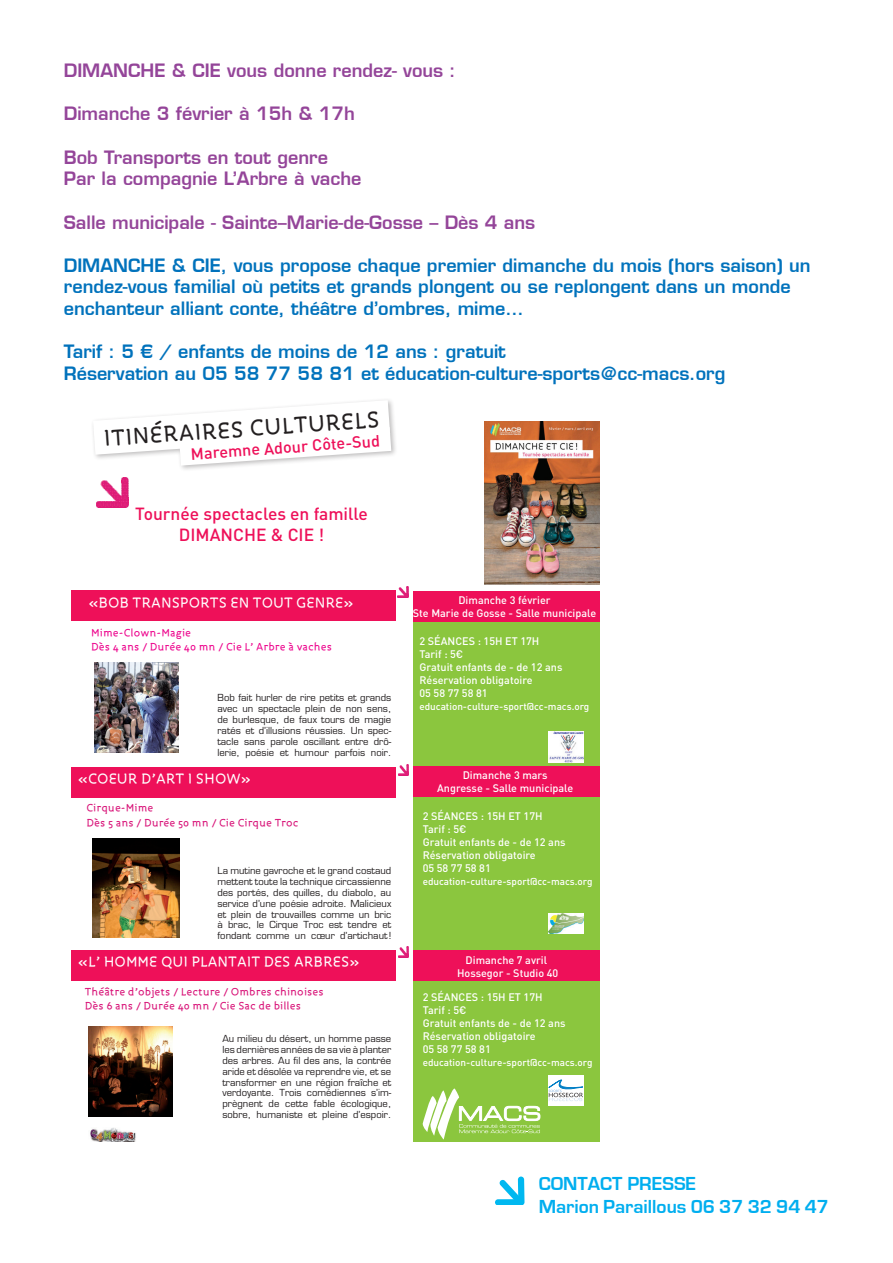
<style>
.page{position:relative;width:893px;height:1263px;background:#fff}
.page>*{position:absolute;margin:0;border:0;box-sizing:border-box;transform-origin:0 0}
.t1{font:500 24.9px "Roice";color:#231f20}
.t2{font:700 19.5px/23.4px "Eurostile";color:#00aeef}
.t3{font:600 18px/21.6px "Eurostile LT";color:#0072bc}
.t4{font:600 18px/21.6px "Eurostile LT";color:#944599}
.t5{font:500 17.4px/20.9px "DIN";color:#ee1059;text-align:center}
.t6{font:500 16.2px "DIN";color:#ee1059}
.t7{font:500 15.75px "Roice";color:#fff}
.t8{font:500 11.7px/14.1px "Roice";color:#d81177}
.t9{font:500 11.7px/14.1px "Roice";color:#ed028c}
.t10{font:500 10.8px/13px "DIN";color:#fff;text-align:center}
.t11{font:500 9.9px "DIN";color:#fff}
.t12{font:9.45px/10.8px "Eurostile";color:#231f20;text-align:justify}
</style>
<div class="page">
<div style="left:413px;top:591px;width:186px;height:550px;background:#8bc63e"></div>
<svg style="left:423px;top:1088px;width:117px;height:51px"></svg>
<img style="left:97px;top:477px;width:31px;height:31px">
<div style="left:413px;top:766px;width:187px;height:31px;background:#ee1059"></div>
<div style="left:413px;top:950px;width:186px;height:31px;background:#ee1059"></div>
<div style="left:413px;top:591px;width:186px;height:30px;background:#ee1059"></div>
<div style="left:71px;top:767px;width:325px;height:31px;background:#ee1059"></div>
<div style="left:71px;top:590px;width:325px;height:31px;background:#ee1059"></div>
<div style="left:71px;top:950px;width:325px;height:31px;background:#ee1059"></div>
<img style="left:89px;top:1026px;width:84px;height:90px">
<svg style="left:397px;top:586px;width:12px;height:12px"></svg>
<svg style="left:398px;top:587px;width:10px;height:10px"></svg>
<svg style="left:398px;top:764px;width:11px;height:12px"></svg>
<svg style="left:398px;top:765px;width:11px;height:10px"></svg>
<svg style="left:398px;top:946px;width:11px;height:12px"></svg>
<svg style="left:398px;top:947px;width:11px;height:10px"></svg>
<div style="left:90px;top:397px;width:308px;height:75px;background:#231f20;opacity:.3"></div>
<svg style="left:93px;top:400px;width:298px;height:66px"></svg>
<img style="left:94px;top:663px;width:84px;height:89px">
<img style="left:485px;top:421px;width:114px;height:164px">
<img style="left:548px;top:731px;width:36px;height:31px">
<img style="left:548px;top:913px;width:36px;height:20px">
<div style="left:548px;top:1075px;width:36px;height:31px;background:#fff"></div>
<svg style="left:548px;top:1079px;width:35px;height:22px"></svg>
<img style="left:90px;top:1128px;width:46px;height:13px">
<img style="left:92px;top:838px;width:88px;height:100px">
<div style="left:518px;top:1176px;width:6px;height:28px;background:#00b8f0;border-radius:3px"></div>
<svg style="left:495px;top:1179px;width:29px;height:25px"></svg>
<h3 class="t4" style="left:64px;top:60px;width:394px">DIMANCHE &amp; CIE vous donne rendez- vous :</h3>
<h3 class="t4" style="left:64px;top:103px;width:293px">Dimanche 3 février à 15h &amp; 17h</h3>
<h3 class="t4" style="left:64px;top:146px;width:299px">Bob Transports en tout genre<br>Par la compagnie L’Arbre à vache</h3>
<h3 class="t4" style="left:64px;top:211px;width:473px">Salle municipale - Sainte–Marie-de-Gosse – Dès 4 ans</h3>
<h3 class="t3" style="left:64px;top:254px;width:748px">DIMANCHE &amp; CIE, vous propose chaque premier dimanche du mois (hors saison) un rendez-vous familial où petits et grands plongent ou se replongent dans un monde enchanteur alliant conte, théâtre d’ombres, mime…</h3>
<h3 class="t3" style="left:64px;top:341px;width:663px">Tarif : 5 € / enfants de moins de 12 ans : gratuit<br>Réservation au 05 58 77 58 81 et éducation-culture-sports@cc-macs.org</h3>
<h1 class="t1" style="left:103px;top:423px;width:278px;rotate:-4deg">ITINÉRAIRES CULTURELS</h1>
<h3 class="t6" style="left:190px;top:443px;width:191px;rotate:-4deg">Maremne Adour Côte-Sud</h3>
<h3 class="t5" style="left:135px;top:503px;width:234px">Tournée spectacles en famille<br>DIMANCHE &amp; CIE !</h3>
<h3 class="t7" style="left:89px;top:592px;width:267px">«BOB TRANSPORTS EN TOUT GENRE»</h3>
<p class="t9" style="left:91px;top:626px;width:242px">Mime-Clown-Magie<br>Dès 4 ans / Durée 40 mn / Cie L’ Arbre à vaches</p>
<p class="t12" style="left:217px;top:693px;width:175px">Bob fait hurler de rire petits et grands avec un spectacle plein de non sens, de burlesque, de faux tours de magie ratés et d’illusions réussies. Un spec&shy;tacle sans parole oscillant entre drô&shy;lerie, poésie et humour parfois noir.</p>
<h3 class="t7" style="left:78px;top:768px;width:175px">«COEUR D’ART I SHOW»</h3>
<p class="t8" style="left:87px;top:801px;width:214px">Cirque-Mime<br>Dès 5 ans / Durée 50 mn / Cie Cirque Troc</p>
<p class="t12" style="left:217px;top:865px;width:175px">La mutine gavroche et le grand costaud mettent toute la technique circassienne des portés, des quilles, du diabolo, au service d’une poésie adroite. Malicieux et plein de trouvailles comme un bric à brac, le Cirque Troc est tendre et fondant comme un cœur d’artichaut!</p>
<h3 class="t7" style="left:78px;top:952px;width:283px">«L’ HOMME QUI PLANTAIT DES ARBRES»</h3>
<p class="t8" style="left:85px;top:985px;width:240px">Théâtre d’objets / Lecture / Ombres chinoises<br>Dès 6 ans / Durée 40 mn / Cie Sac de billes</p>
<p class="t12" style="left:222px;top:1033px;width:170px">Au milieu du désert, un homme passe les dernières années de sa vie à planter des arbres. Au fil des ans, la contrée aride et désolée va reprendre vie, et se transformer en une région fraîche et verdoyante. Trois comédiennes s’im&shy;prègnent de cette fable écologique, sobre, humaniste et pleine d’espoir.</p>
<p class="t10" style="left:413px;top:593px;width:185px">Dimanche 3 février<br>Ste Marie de Gosse - Salle municipale</p>
<p class="t10" style="left:419px;top:634px;width:144px;text-align:left">2 SÉANCES : 15H ET 17H<br>Tarif : 5€<br>Gratuit enfants de - de 12 ans<br>Réservation obligatoire<br>05 58 77 58 81</p>
<p class="t11" style="left:419px;top:700px;width:171px">education-culture-sport@cc-macs.org</p>
<p class="t10" style="left:437px;top:768px;width:138px">Dimanche 3 mars<br>Angresse - Salle municipale</p>
<p class="t10" style="left:423px;top:809px;width:144px;text-align:left">2 SÉANCES : 15H ET 17H<br>Tarif : 5€<br>Gratuit enfants de - de 12 ans<br>Réservation obligatoire<br>05 58 77 58 81</p>
<p class="t11" style="left:423px;top:875px;width:171px">education-culture-sport@cc-macs.org</p>
<p class="t10" style="left:457px;top:953px;width:103px">Dimanche 7 avril<br>Hossegor - Studio 40</p>
<p class="t10" style="left:423px;top:990px;width:144px;text-align:left">2 SÉANCES : 15H ET 17H<br>Tarif : 5€<br>Gratuit enfants de - de 12 ans<br>Réservation obligatoire<br>05 58 77 58 81</p>
<p class="t11" style="left:423px;top:1056px;width:171px">education-culture-sport@cc-macs.org</p>
<h2 class="t2" style="left:539px;top:1172px;width:292px">CONTACT PRESSE<br>Marion Paraillous 06 37 32 94 47</h2>
</div>
